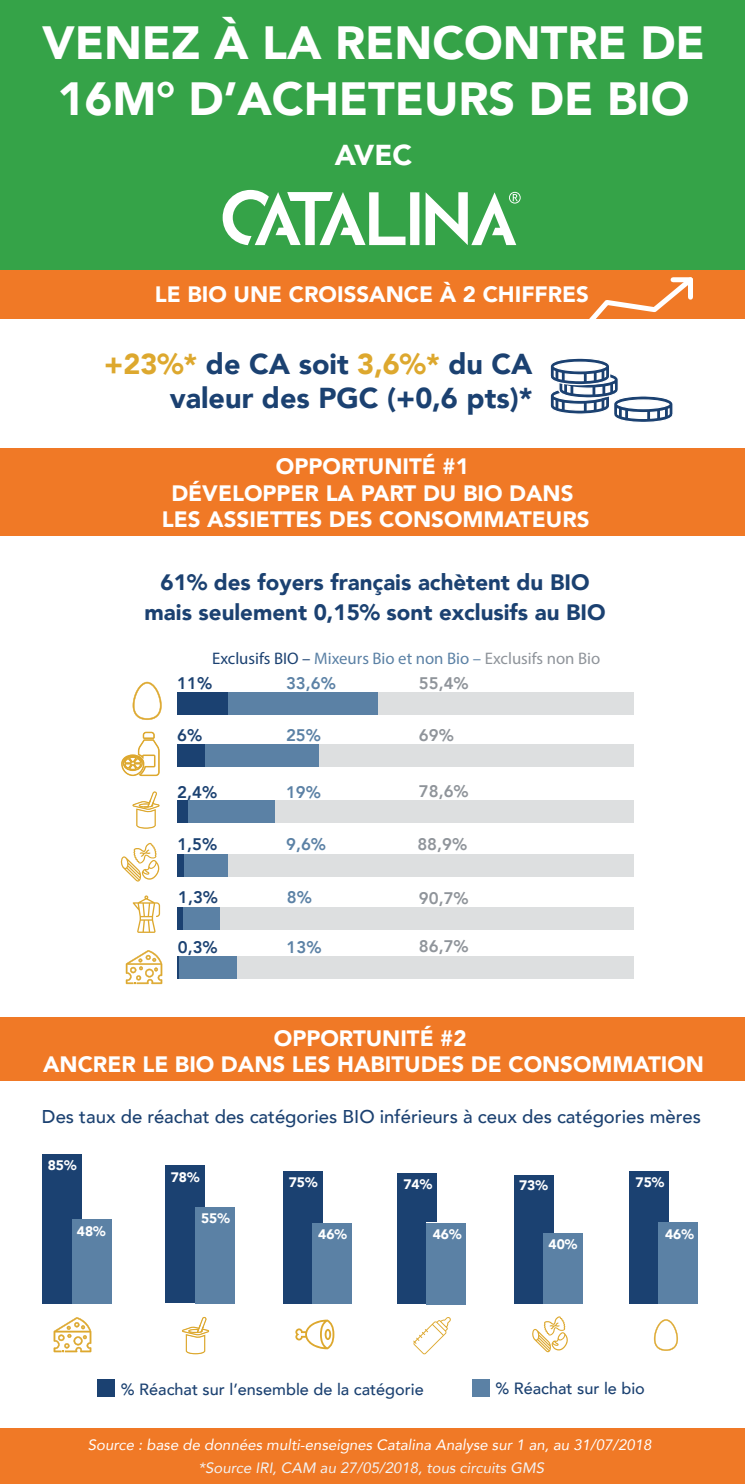
<style>
.page{position:relative;width:745px;height:1484px;background:#fff}
.page>*{position:absolute;margin:0;border:0;box-sizing:border-box;transform-origin:0 0}
.t1{font:900 46.5px/55.9px "Avenir";color:#fff;text-align:center}
.t2{font:900 28.75px/34.5px "Avenir";color:#1b4171;text-align:right}
.t3{font:900 28.75px "Avenir";color:#fff}
.t4{font:900 22.25px/26.8px "Avenir";color:#fff;text-align:center}
.t5{font:900 22.25px/30.1px "Avenir";color:#1b4171;text-align:center}
.t6{font:500 18.5px "Avenir";color:#1b4171}
.t7{font:16.75px "Myriad Pro";color:#5b81a5}
.t8{font:800 16.75px "Avenir";color:#8f949a}
.t9{font:800 16.75px "Avenir";color:#1b4171}
.t10{font:800 16.75px "Avenir";color:#5b81a5}
.t11{font:500 16.25px "Avenir";color:#1b4171}
.t12{font:italic 15px "Avenir";color:#fff}
.t13{font:italic 15px "Avenir";color:#f2f3f4}
.t14{font:900 13.75px "Avenir";color:#fff}
.s1{color:#dda82e}
.s2{color:#1b4171}
.s3{color:#8f949a}
</style>
<div class="page">
<div style="left:0;top:1017px;width:744px;height:64px;background:#f07926"></div>
<div style="left:0;top:1428px;width:744px;height:56px;background:#f07926"></div>
<div style="left:43px;top:1153px;width:39px;height:150px;background:#1b4171"></div>
<div style="left:0;top:269px;width:744px;height:50px;background:#f07926"></div>
<div style="left:0;top:0;width:744px;height:269px;background:#35a348"></div>
<div style="left:0;top:448px;width:744px;height:87px;background:#f07926"></div>
<svg style="left:54px;top:1317px;width:37px;height:35px"></svg>
<svg style="left:182px;top:1317px;width:27px;height:37px"></svg>
<svg style="left:295px;top:1319px;width:39px;height:30px"></svg>
<svg style="left:413px;top:1317px;width:38px;height:37px"></svg>
<svg style="left:532px;top:1316px;width:36px;height:36px"></svg>
<svg style="left:653px;top:1319px;width:24px;height:32px"></svg>
<div style="left:72px;top:1219px;width:39px;height:85px;background:#5b81a5"></div>
<div style="left:166px;top:1165px;width:39px;height:138px;background:#1b4171"></div>
<div style="left:283px;top:1171px;width:39px;height:132px;background:#1b4171"></div>
<div style="left:397px;top:1173px;width:39px;height:130px;background:#1b4171"></div>
<div style="left:513px;top:1175px;width:40px;height:128px;background:#1b4171"></div>
<div style="left:629px;top:1171px;width:39px;height:132px;background:#1b4171"></div>
<div style="left:195px;top:1206px;width:39px;height:97px;background:#5b81a5"></div>
<div style="left:312px;top:1223px;width:39px;height:81px;background:#5b81a5"></div>
<div style="left:426px;top:1223px;width:39px;height:81px;background:#5b81a5"></div>
<div style="left:543px;top:1234px;width:39px;height:70px;background:#5b81a5"></div>
<div style="left:658px;top:1223px;width:39px;height:81px;background:#5b81a5"></div>
<div style="left:97px;top:1379px;width:18px;height:17px;background:#1b4171"></div>
<div style="left:472px;top:1379px;width:17px;height:17px;background:#5b81a5"></div>
<svg style="left:132px;top:682px;width:30px;height:38px"></svg>
<div style="left:378px;top:692px;width:255px;height:23px;background:#dddfe0"></div>
<div style="left:227px;top:692px;width:151px;height:23px;background:#5b81a5"></div>
<div style="left:177px;top:692px;width:50px;height:23px;background:#1b4171"></div>
<svg style="left:132px;top:791px;width:27px;height:38px"></svg>
<div style="left:275px;top:800px;width:358px;height:23px;background:#dddfe0"></div>
<div style="left:188px;top:800px;width:87px;height:23px;background:#5b81a5"></div>
<div style="left:177px;top:800px;width:11px;height:23px;background:#1b4171"></div>
<svg style="left:121px;top:732px;width:38px;height:44px"></svg>
<div style="left:318px;top:744px;width:315px;height:23px;background:#dddfe0"></div>
<div style="left:204px;top:744px;width:114px;height:23px;background:#5b81a5"></div>
<div style="left:177px;top:744px;width:27px;height:23px;background:#1b4171"></div>
<svg style="left:133px;top:895px;width:27px;height:38px"></svg>
<div style="left:220px;top:907px;width:413px;height:23px;background:#dddfe0"></div>
<div style="left:183px;top:907px;width:37px;height:23px;background:#5b81a5"></div>
<div style="left:177px;top:907px;width:6px;height:23px;background:#1b4171"></div>
<svg style="left:121px;top:843px;width:39px;height:38px"></svg>
<div style="left:228px;top:854px;width:405px;height:22px;background:#dddfe0"></div>
<div style="left:184px;top:854px;width:44px;height:22px;background:#5b81a5"></div>
<div style="left:177px;top:854px;width:7px;height:22px;background:#1b4171"></div>
<svg style="left:126px;top:950px;width:36px;height:34px"></svg>
<div style="left:237px;top:956px;width:396px;height:23px;background:#dddfe0"></div>
<div style="left:179px;top:956px;width:58px;height:23px;background:#5b81a5"></div>
<hr style="left:177px;top:956px;width:2px;height:23px;background:#1b4171">
<svg style="left:222px;top:190px;width:298px;height:55px"></svg>
<svg style="left:550px;top:277px;width:143px;height:145px"></svg>
<h1 class="t1" style="left:42px;top:14px;width:664px">VENEZ À LA RENCONTRE DE<br>16M° D’ACHETEURS DE BIO</h1>
<p class="t3" style="left:334px;top:130px;width:79px">AVEC</p>
<p class="t4" style="left:155px;top:280px;width:435px">LE BIO UNE CROISSANCE À 2 CHIFFRES</p>
<p class="t2" style="left:104px;top:345px;width:429px"><span class="s1">+23%*</span> de CA soit <span class="s1">3,6%*</span> du CA valeur des PGC (+0,6 pts)*</p>
<p class="t4" style="left:162px;top:452px;width:429px">OPPORTUNITÉ #1<br>DÉVELOPPER LA PART DU BIO DANS<br>LES ASSIETTES DES CONSOMMATEURS</p>
<p class="t5" style="left:144px;top:566px;width:462px">61% des foyers français achètent du BIO mais seulement 0,15% sont exclusifs au BIO</p>
<p class="t7" style="left:212px;top:648px;width:389px"><span class="s2">Exclusifs BIO –</span> Mixeurs Bio et non Bio – <span class="s3">Exclusifs non Bio</span></p>
<p class="t9" style="left:177px;top:670px;width:36px">11%</p>
<p class="t10" style="left:286px;top:670px;width:51px">33,6%</p>
<p class="t8" style="left:418px;top:670px;width:51px">55,4%</p>
<p class="t9" style="left:177px;top:722px;width:27px">6%</p>
<p class="t10" style="left:286px;top:722px;width:36px">25%</p>
<p class="t8" style="left:418px;top:722px;width:36px">69%</p>
<p class="t9" style="left:177px;top:779px;width:41px">2,4%</p>
<p class="t10" style="left:286px;top:779px;width:36px">19%</p>
<p class="t8" style="left:418px;top:778px;width:51px">78,6%</p>
<p class="t9" style="left:177px;top:831px;width:41px">1,5%</p>
<p class="t10" style="left:286px;top:831px;width:41px">9,6%</p>
<p class="t8" style="left:417px;top:831px;width:51px">88,9%</p>
<p class="t9" style="left:178px;top:884px;width:41px">1,3%</p>
<p class="t10" style="left:287px;top:884px;width:27px">8%</p>
<p class="t8" style="left:418px;top:885px;width:51px">90,7%</p>
<p class="t9" style="left:178px;top:934px;width:41px">0,3%</p>
<p class="t10" style="left:286px;top:934px;width:36px">13%</p>
<p class="t8" style="left:418px;top:933px;width:51px">86,7%</p>
<p class="t4" style="left:43px;top:1024px;width:662px">OPPORTUNITÉ #2<br>ANCRER LE BIO DANS LES HABITUDES DE CONSOMMATION</p>
<p class="t6" style="left:42px;top:1100px;width:660px">Des taux de réachat des catégories BIO inférieurs à ceux des catégories mères</p>
<p class="t14" style="left:48px;top:1154px;width:30px">85%</p>
<p class="t14" style="left:171px;top:1166px;width:30px">78%</p>
<p class="t14" style="left:288px;top:1170px;width:30px">75%</p>
<p class="t14" style="left:635px;top:1170px;width:30px">75%</p>
<p class="t14" style="left:403px;top:1172px;width:30px">74%</p>
<p class="t14" style="left:519px;top:1174px;width:30px">73%</p>
<p class="t14" style="left:77px;top:1219px;width:30px">48%</p>
<p class="t14" style="left:201px;top:1206px;width:30px">55%</p>
<p class="t14" style="left:318px;top:1223px;width:30px">46%</p>
<p class="t14" style="left:432px;top:1223px;width:30px">46%</p>
<p class="t14" style="left:548px;top:1233px;width:30px">40%</p>
<p class="t14" style="left:664px;top:1223px;width:30px">46%</p>
<p class="t11" style="left:121px;top:1375px;width:304px">% Réachat sur l’ensemble de la catégorie</p>
<p class="t11" style="left:495px;top:1374px;width:151px">% Réachat sur le bio</p>
<p class="t12" style="left:88px;top:1436px;width:564px">Source : base de données multi-enseignes Catalina Analyse sur 1 an, au 31/07/2018</p>
<p class="t13" style="left:198px;top:1459px;width:347px">*Source IRI, CAM au 27/05/2018, tous circuits GMS</p>
</div>
